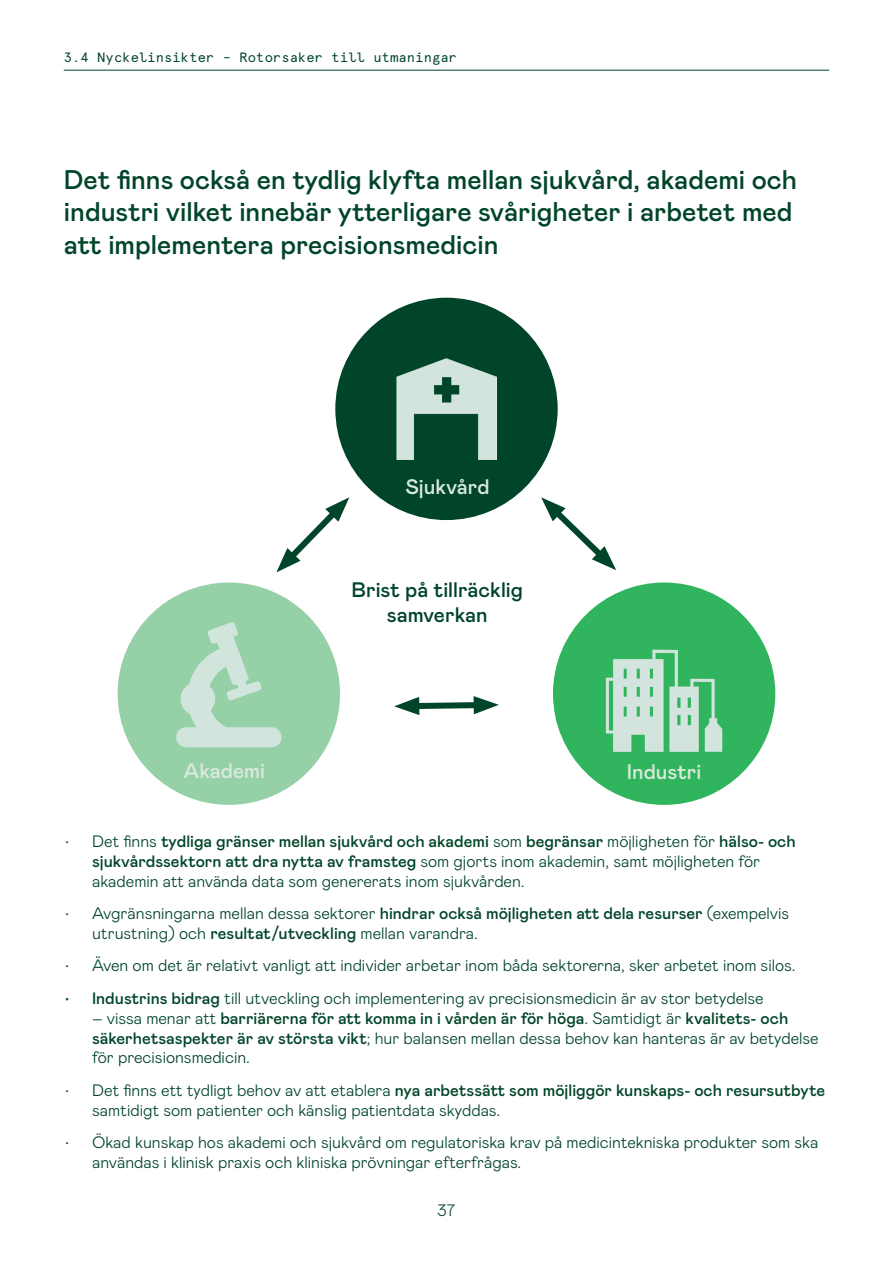
<style>
.page{position:relative;width:893px;height:1263px;background:#fff}
.page>*{position:absolute;margin:0;border:0;box-sizing:border-box;transform-origin:0 0}
.t1{font:500 27px/32.4px "Mabry";color:#004529}
.t2{font:500 21px/25.2px "Mabry";color:#004529;text-align:center}
.t3{font:500 21px "Mabry";color:#dae9dd}
.t4{font:300 16.5px/19.8px "Mabry";color:#004529}
.t5{font:13.5px "Apercu Mono";color:#004529}
.s1{font-weight:500}
</style>
<div class="page">
<hr style="left:64px;top:70px;width:765px;height:1px;background:#004529">
<div style="left:335px;top:298px;width:223px;height:222px;background:#004529;border-radius:50%"></div>
<img style="left:396px;top:358px;width:101px;height:101px">
<div style="left:553px;top:582px;width:222px;height:223px;background:#30b45d;border-radius:50%"></div>
<img style="left:606px;top:649px;width:117px;height:103px">
<div style="left:118px;top:582px;width:222px;height:223px;background:#95d0a7;border-radius:50%"></div>
<svg style="left:176px;top:622px;width:106px;height:125px"></svg>
<svg style="left:276px;top:497px;width:73px;height:75px"></svg>
<svg style="left:541px;top:497px;width:75px;height:73px"></svg>
<svg style="left:394px;top:696px;width:105px;height:19px"></svg>
<p class="t5" style="left:64px;top:49px;width:395px">3.4 Nyckelinsikter – Rotorsaker till utmaningar</p>
<h1 class="t1" style="left:64px;top:162px;width:735px">Det finns också en tydlig klyfta mellan sjukvård, akademi och industri vilket innebär ytterligare svårigheter i arbetet med att implementera precisionsmedicin</h1>
<p class="t3" style="left:405px;top:471px;width:86px">Sjukvård</p>
<p class="t2" style="left:351px;top:576px;width:173px">Brist på tillräcklig samverkan</p>
<p class="t3" style="left:184px;top:756px;width:83px">Akademi</p>
<p class="t3" style="left:627px;top:757px;width:76px">Industri</p>
<p class="t4" style="left:92px;top:830px;width:705px;text-indent:-27px">• Det finns <span class="s1">tydliga gränser mellan sjukvård och akademi</span> som <span class="s1">begränsar</span> möjligheten för <span class="s1">hälso- och sjukvårdssektorn att dra nytta av framsteg</span> som gjorts inom akademin, samt möjligheten för akademin att använda data som genererats inom sjukvården.</p>
<p class="t4" style="left:92px;top:902px;width:699px;text-indent:-27px">• Avgränsningarna mellan dessa sektorer <span class="s1">hindrar också möjligheten att dela resurser</span> (exempelvis utrustning) och <span class="s1">resultat/utveckling</span> mellan varandra.</p>
<p class="t4" style="left:65px;top:955px;width:732px">• Även om det är relativt vanligt att individer arbetar inom båda sektorerna, sker arbetet inom silos.</p>
<p class="t4" style="left:65px;top:987px;width:700px"><span class="s1">• Industrins bidrag</span> till utveckling och implementering av precisionsmedicin är av stor betydelse</p>
<p class="t4" style="left:92px;top:1007px;width:728px">– vissa menar att <span class="s1">barriärerna för att komma in i vården är för höga</span>. Samtidigt är <span class="s1">kvalitets- och säkerhetsaspekter är av största vikt</span>; hur balansen mellan dessa behov kan hanteras är av betydelse för precisionsmedicin.</p>
<p class="t4" style="left:92px;top:1079px;width:735px;text-indent:-27px">• Det finns ett tydligt behov av att etablera <span class="s1">nya arbetssätt som möjliggör kunskaps- och resursutbyte </span>samtidigt som patienter och känslig patientdata skyddas.</p>
<p class="t4" style="left:92px;top:1132px;width:728px;text-indent:-27px">• Ökad kunskap hos akademi och sjukvård om regulatoriska krav på medicintekniska produkter som ska användas i klinisk praxis och kliniska prövningar efterfrågas.</p>
<p class="t4" style="left:438px;top:1199px;width:19px">37</p>
</div>
